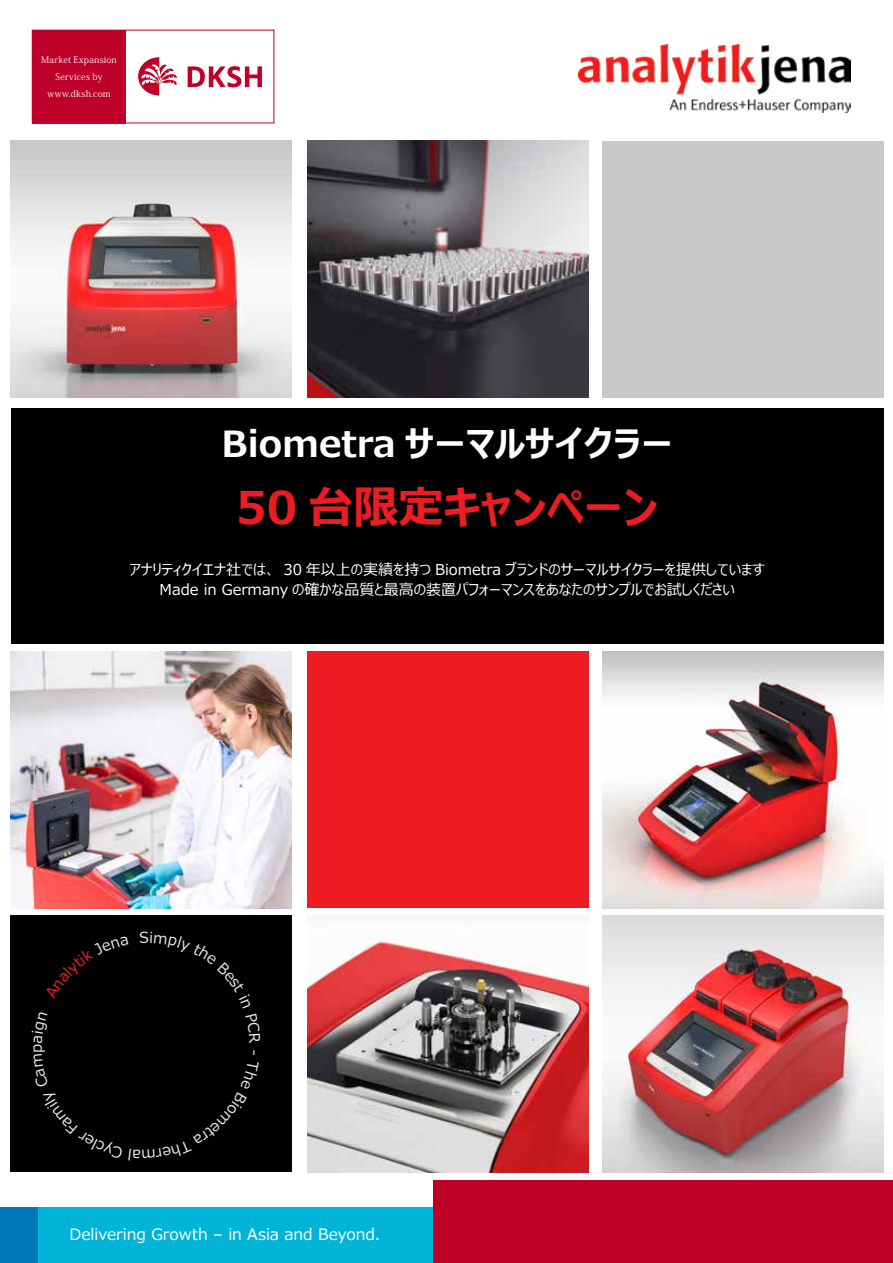
<style>
.page{position:relative;width:893px;height:1263px;background:#fff}
.page>*{position:absolute;margin:0;border:0;box-sizing:border-box;transform-origin:0 0}
.t1{font:700 45px "Meiryo UI";color:#ed1c23}
.t2{font:700 36px "Meiryo UI";color:#fff}
.t3{font:15.75px "Meiryo UI";color:#fff}
.t4{font:15px/19.5px "Meiryo UI";color:#fff;text-align:center}
.t5{font:9px/17px "Koz Min Pr 6 N";letter-spacing:.025em;color:#fff;text-align:center}
</style>
<div class="page">
<div style="left:0;top:1207px;width:433px;height:56px;background:#00b4d8"></div>
<div style="left:433px;top:1180px;width:459px;height:83px;background:#be0028"></div>
<div style="left:0;top:1207px;width:38px;height:56px;background:#0077b6"></div>
<img style="left:578px;top:45px;width:272px;height:68px">
<div style="left:32px;top:30px;width:93px;height:93px;background:#be0028"></div>
<svg style="left:188px;top:66px;width:74px;height:21px"></svg>
<svg style="left:138px;top:57px;width:39px;height:38px"></svg>
<div style="left:11px;top:408px;width:872px;height:236px;background:#000"></div>
<img style="left:602px;top:915px;width:281px;height:257px">
<img style="left:307px;top:141px;width:281px;height:257px">
<div style="left:602px;top:141px;width:281px;height:257px;background:#c6c8ca"></div>
<img style="left:602px;top:651px;width:281px;height:257px">
<img style="left:11px;top:651px;width:281px;height:257px">
<img style="left:11px;top:141px;width:281px;height:257px">
<div style="left:11px;top:915px;width:281px;height:257px;background:#000"></div>
<img style="left:307px;top:932px;width:281px;height:240px">
<div style="left:307px;top:651px;width:281px;height:257px;background:#ed1c23"></div>
<p class="t5" style="left:41px;top:51px;width:77px">Market Expansion<br>Services by www.dksh.com</p>
<h2 class="t2" style="left:222px;top:419px;width:453px">Biometra サーマルサイクラー</h2>
<h1 class="t1" style="left:236px;top:476px;width:423px">50 台限定キャンペーン</h1>
<p class="t4" style="left:129px;top:561px;width:637px">アナリティクイエナ社では、 30 年以上の実績を持つ Biometra ブランドのサーマルサイクラーを提供しています<br>Made in Germany の確かな品質と最高の装置パフォーマンスをあなたのサンプルでお試しください</p>
<p class="t3" style="left:70px;top:1223px;width:312px">Delivering Growth – in Asia and Beyond.</p>
</div>
